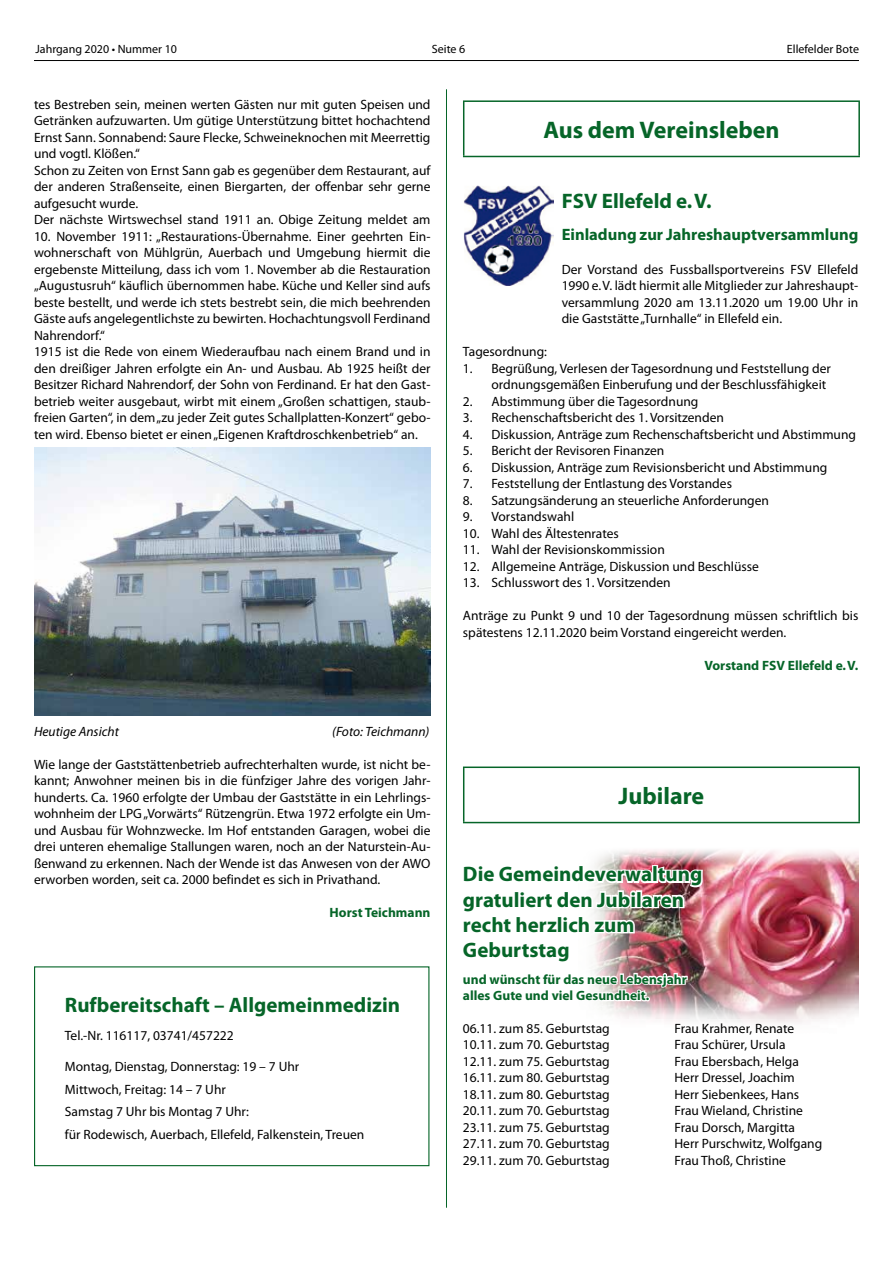
<style>
.page{position:relative;width:893px;height:1263px;background:#fff}
.page>*{position:absolute;margin:0;border:0;box-sizing:border-box;transform-origin:0 0}
.t1{font:700 24px "Myriad Pro";color:#066528}
.t2{font:700 21px/25.2px "Myriad Pro";color:#066528}
.t3{font:700 16.5px "Myriad Pro";color:#066528}
.t4{font:13.5px/16.5px "Myriad Pro";color:#000}
.t5{font:700 13.5px/16.5px "Myriad Pro";color:#066528}
.t6{font:italic 13.5px "Myriad Pro";color:#000}
.t7{font:12px "Myriad Pro";color:#000}
</style>
<div class="page">
<hr style="left:34px;top:60px;width:825px;height:1px;background:#000">
<hr style="left:446px;top:89px;width:1px;height:1119px;background:#066528">
<img style="left:34px;top:447px;width:397px;height:268px">
<div style="left:34px;top:966px;width:395px;height:200px;border:1px solid #066528"></div>
<hr style="left:463px;top:100px;width:397px;height:2px;background:#066528">
<hr style="left:463px;top:102px;width:1px;height:54px;background:#066528">
<hr style="left:858px;top:102px;width:2px;height:54px;background:#066528">
<hr style="left:463px;top:156px;width:397px;height:1px;background:#066528">
<img style="left:463px;top:185px;width:90px;height:100px">
<hr style="left:463px;top:766px;width:397px;height:2px;background:#066528">
<hr style="left:463px;top:768px;width:1px;height:54px;background:#066528">
<hr style="left:858px;top:768px;width:2px;height:54px;background:#066528">
<hr style="left:463px;top:822px;width:397px;height:1px;background:#066528">
<img style="left:705px;top:850px;width:153px;height:173px">
<img style="left:463px;top:818px;width:242px;height:203px">
<p class="t7" style="left:36px;top:42px;width:143px">Jahrgang 2020 • Nummer 10</p>
<p class="t7" style="left:432px;top:42px;width:35px">Seite 6</p>
<p class="t7" style="left:787px;top:42px;width:74px">Ellefelder Bote</p>
<p class="t4" style="left:34px;top:96px;width:398px">tes Bestreben sein, meinen werten Gästen nur mit guten Speisen und Getränken aufzuwarten. Um gütige Unterstützung bittet hochachtend Ernst Sann. Sonnabend: Saure Flecke, Schweineknochen mit Meerrettig und vogtl. Klößen.“<br>Schon zu Zeiten von Ernst Sann gab es gegenüber dem Restaurant, auf der anderen Straßenseite, einen Biergarten, der offenbar sehr gerne aufgesucht wurde.<br>Der nächste Wirtswechsel stand 1911 an. Obige Zeitung meldet am</p>
<p class="t4" style="left:34px;top:228px;width:398px">10. November 1911: „Restaurations-Übernahme. Einer geehrten Ein&shy;wohnerschaft von Mühlgrün, Auerbach und Umgebung hiermit die ergebenste Mitteilung, dass ich vom 1. November ab die Restauration „Augustusruh“ käuflich übernommen habe. Küche und Keller sind aufs beste bestellt, und werde ich stets bestrebt sein, die mich beehrenden Gäste aufs angelegentlichste zu bewirten. Hochachtungsvoll Ferdinand Nahrendorf.“<br>1915 ist die Rede von einem Wiederaufbau nach einem Brand und in den dreißiger Jahren erfolgte ein An- und Ausbau. Ab 1925 heißt der Besitzer Richard Nahrendorf, der Sohn von Ferdinand. Er hat den Gast&shy;betrieb weiter ausgebaut, wirbt mit einem „Großen schattigen, staub&shy;freien Garten“, in dem „zu jeder Zeit gutes Schallplatten-Konzert“ gebo&shy;ten wird. Ebenso bietet er einen „Eigenen Kraftdroschkenbetrieb“ an.</p>
<p class="t6" style="left:34px;top:723px;width:86px">Heutige Ansicht</p>
<p class="t6" style="left:332px;top:723px;width:99px">(Foto: Teichmann)</p>
<p class="t4" style="left:34px;top:756px;width:398px;text-align:justify">Wie lange der Gaststättenbetrieb aufrechterhalten wurde, ist nicht be&shy;kannt; Anwohner meinen bis in die fünfziger Jahre des vorigen Jahr&shy;hunderts. Ca. 1960 erfolgte der Umbau der Gaststätte in ein Lehrlings&shy;wohnheim der LPG „Vorwärts“ Rützengrün. Etwa 1972 erfolgte ein Um&shy;und Ausbau für Wohnzwecke. Im Hof entstanden Garagen, wobei die drei unteren ehemalige Stallungen waren, noch an der Naturstein-Au&shy;ßenwand zu erkennen. Nach der Wende ist das Anwesen von der AWO erworben worden, seit ca. 2000 befindet es sich in Privathand.</p>
<p class="t5" style="left:330px;top:904px;width:102px">Horst Teichmann</p>
<h2 class="t2" style="left:65px;top:992px;width:337px">Rufbereitschaft – Allgemeinmedizin</h2>
<p class="t4" style="left:65px;top:1027px;width:170px">Tel.-Nr. 116117, 03741/457222</p>
<p class="t4" style="left:65px;top:1055px;width:301px;line-height:22.5px">Montag, Dienstag, Donnerstag: 19 – 7 Uhr<br>Mittwoch, Freitag: 14 – 7 Uhr<br>Samstag 7 Uhr bis Montag 7 Uhr:<br>für Rodewisch, Auerbach, Ellefeld, Falkenstein, Treuen</p>
<h1 class="t1" style="left:543px;top:114px;width:238px">Aus dem Vereinsleben</h1>
<h2 class="t2" style="left:562px;top:187px;width:151px">FSV Ellefeld e.V.</h2>
<p class="t3" style="left:562px;top:224px;width:298px">Einladung zur Jahreshauptversammlung</p>
<p class="t4" style="left:562px;top:261px;width:298px;text-align:justify">Der Vorstand des Fussballsportvereins FSV Ellefeld 1990 e.V. lädt hiermit alle Mitglieder zur Jahreshaupt&shy;versammlung 2020 am 13.11.2020 um 19.00 Uhr in die Gaststätte „Turnhalle“ in Ellefeld ein.</p>
<p class="t4" style="left:463px;top:343px;width:86px">Tagesordnung:</p>
<p class="t4" style="left:491px;top:360px;width:341px;text-indent:-28px">1. Begrüßung, Verlesen der Tagesordnung und Feststellung der ordnungsgemäßen Einberufung und der Beschlussfähigkeit</p>
<p class="t4" style="left:463px;top:393px;width:237px">2. Abstimmung über die Tagesordnung</p>
<p class="t4" style="left:463px;top:409px;width:262px">3. Rechenschaftsbericht des 1. Vorsitzenden</p>
<p class="t4" style="left:463px;top:426px;width:395px">4. Diskussion, Anträge zum Rechenschaftsbericht und Abstimmung</p>
<p class="t4" style="left:463px;top:442px;width:203px">5. Bericht der Revisoren Finanzen</p>
<p class="t4" style="left:463px;top:458px;width:366px">6. Diskussion, Anträge zum Revisionsbericht und Abstimmung</p>
<p class="t4" style="left:463px;top:475px;width:271px">7. Feststellung der Entlastung des Vorstandes</p>
<p class="t4" style="left:463px;top:491px;width:308px">8. Satzungsänderung an steuerliche Anforderungen</p>
<p class="t4" style="left:463px;top:508px;width:113px">9. Vorstandswahl</p>
<p class="t4" style="left:463px;top:524px;width:157px">10. Wahl des Ältestenrates</p>
<p class="t4" style="left:463px;top:541px;width:203px">11. Wahl der Revisionskommission</p>
<p class="t4" style="left:463px;top:557px;width:297px">12. Allgemeine Anträge, Diskussion und Beschlüsse</p>
<p class="t4" style="left:463px;top:574px;width:209px">13. Schlusswort des 1. Vorsitzenden</p>
<p class="t4" style="left:463px;top:607px;width:397px">Anträge zu Punkt 9 und 10 der Tagesordnung müssen schriftlich bis spätestens 12.11.2020 beim Vorstand eingereicht werden.</p>
<p class="t5" style="left:704px;top:656px;width:155px">Vorstand FSV Ellefeld e.V.</p>
<h1 class="t1" style="left:619px;top:780px;width:87px">Jubilare</h1>
<h2 class="t2" style="left:463px;top:861px;width:241px">Die Gemeindeverwaltung gratuliert den Jubilaren recht herzlich zum<br>Geburtstag</h2>
<p class="t5" style="left:463px;top:970px;width:225px">und wünscht für das neue Lebensjahr alles Gute und viel Gesundheit.</p>
<p class="t4" style="left:463px;top:1020px;width:148px">06.11. zum 85. Geburtstag</p>
<p class="t4" style="left:674px;top:1020px;width:121px">Frau Krahmer, Renate</p>
<p class="t4" style="left:463px;top:1036px;width:148px">10.11. zum 70. Geburtstag</p>
<p class="t4" style="left:674px;top:1036px;width:113px">Frau Schürer, Ursula</p>
<p class="t4" style="left:463px;top:1053px;width:148px">12.11. zum 75. Geburtstag</p>
<p class="t4" style="left:674px;top:1053px;width:126px">Frau Ebersbach, Helga</p>
<p class="t4" style="left:463px;top:1069px;width:148px">16.11. zum 80. Geburtstag</p>
<p class="t4" style="left:674px;top:1069px;width:122px">Herr Dressel, Joachim</p>
<p class="t4" style="left:463px;top:1086px;width:148px">18.11. zum 80. Geburtstag</p>
<p class="t4" style="left:674px;top:1086px;width:126px">Herr Siebenkees, Hans</p>
<p class="t4" style="left:463px;top:1102px;width:148px">20.11. zum 70. Geburtstag</p>
<p class="t4" style="left:674px;top:1102px;width:130px">Frau Wieland, Christine</p>
<p class="t4" style="left:463px;top:1119px;width:148px">23.11. zum 75. Geburtstag</p>
<p class="t4" style="left:674px;top:1119px;width:122px">Frau Dorsch, Margitta</p>
<p class="t4" style="left:463px;top:1135px;width:148px">27.11. zum 70. Geburtstag</p>
<p class="t4" style="left:674px;top:1135px;width:149px">Herr Purschwitz, Wolfgang</p>
<p class="t4" style="left:463px;top:1152px;width:148px">29.11. zum 70. Geburtstag</p>
<p class="t4" style="left:674px;top:1152px;width:113px">Frau Thoß, Christine</p>
</div>
